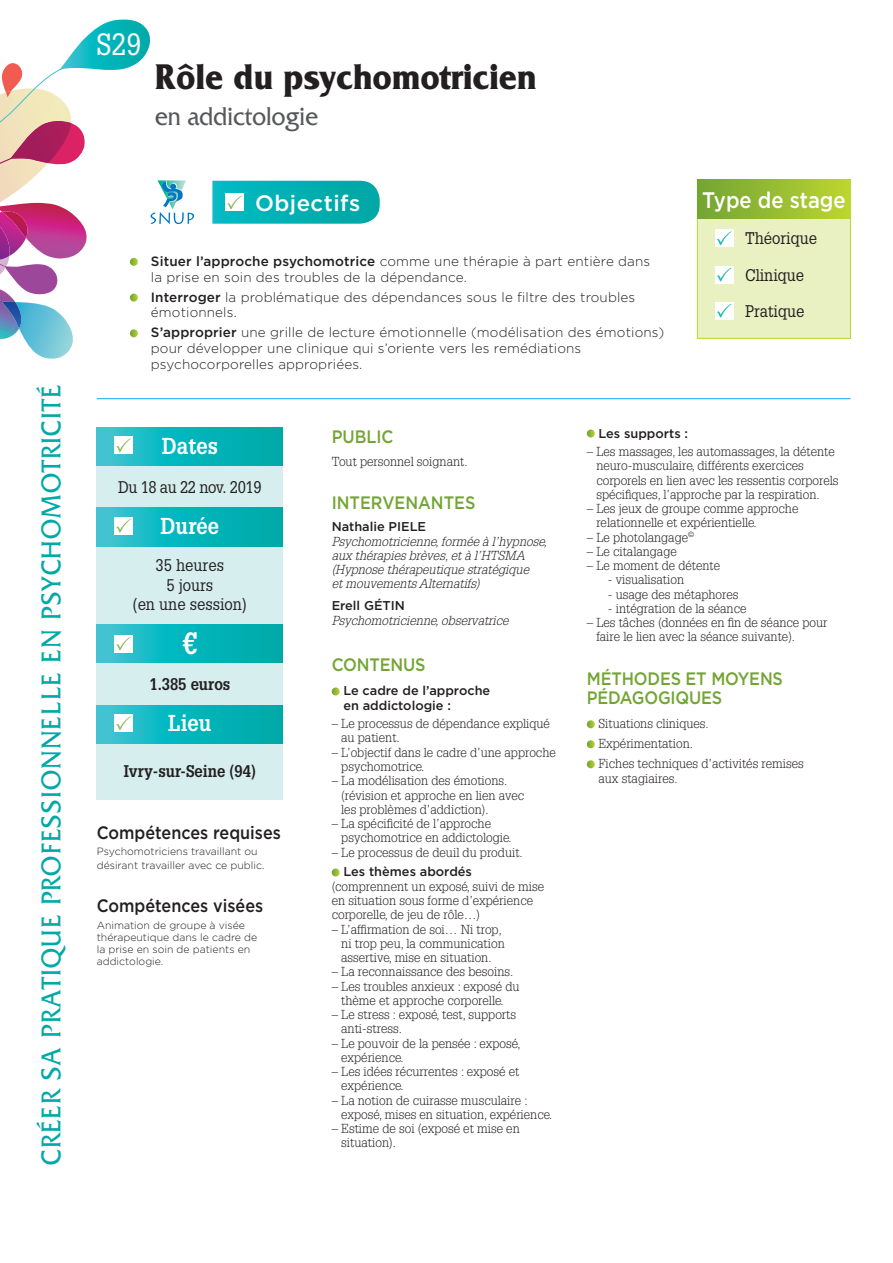
<style>
.page{position:relative;width:893px;height:1263px;background:#fff}
.page>*{position:absolute;margin:0;border:0;box-sizing:border-box;transform-origin:0 0}
.t1{font:700 37.5px "Friz Quadrata Std";color:#231f20;scale:.9 1}
.t2{font:30px "Glypha LT Std";color:#fff;scale:.9 1}
.t3{font:700 30px "Glypha LT Std";color:#fff;scale:.9 1}
.t4{font:28.5px "Friz Quadrata Std";letter-spacing:.05em;color:#00a9a7;scale:.9 1}
.t5{font:27px "Friz Quadrata Std";color:#57585a;scale:.9 1}
.t6{font:700 22.5px "Glypha LT Std";color:#fff;scale:.9 1}
.t7{font:500 22.5px "Gotham";color:#fff;scale:.9 1}
.t8{font:500 22.35px "Gotham";letter-spacing:.02em;color:#fff}
.t9{font:500 18px/19.5px "Gotham";letter-spacing:-.01em;color:#73a532;scale:.9 1}
.t10{font:500 18px "Gotham";color:#231f20;scale:.9 1}
.t11{font:16.5px/19.5px "Glypha LT Std";color:#231f20;text-align:center;scale:.9 1}
.t12{font:700 16.5px "Glypha LT Std";color:#231f20;scale:.9 1}
.t13{font:16.5px "Glypha LT Std";letter-spacing:-.03em;color:#231f20;scale:.9 1}
.t14{font:300 13.5px/15.8px "Gotham";letter-spacing:.01em;color:#231f20}
.t15{font:300 12.75px/14.2px "Glypha LT Std";color:#231f20}
.t16{font:italic 300 12.75px/14.2px "Glypha LT Std";color:#231f20}
.t17{font:500 12.75px/14.2px "Gotham";color:#231f20}
.t18{font:300 10.5px/12px "Gotham";color:#231f20}
.s1{font-weight:500}
</style>
<div class="page">
<hr style="left:97px;top:398px;width:753px;height:1px;background:#00aeef">
<svg style="left:332px;top:687px;width:8px;height:8px"></svg>
<svg style="left:332px;top:868px;width:8px;height:8px"></svg>
<svg style="left:587px;top:429px;width:8px;height:8px"></svg>
<svg style="left:587px;top:720px;width:8px;height:8px"></svg>
<svg style="left:587px;top:740px;width:8px;height:8px"></svg>
<svg style="left:587px;top:760px;width:8px;height:8px"></svg>
<div style="left:97px;top:427px;width:186px;height:372px;background:#d6eeee"></div>
<div style="left:97px;top:427px;width:186px;height:39px;background:#00afb1"></div>
<div style="left:97px;top:508px;width:186px;height:38px;background:#00afb1"></div>
<div style="left:97px;top:624px;width:186px;height:39px;background:#00afb1"></div>
<svg style="left:97px;top:705px;width:186px;height:38px;background:#0db5bb"></svg>
<div style="left:115px;top:714px;width:18px;height:18px;background:#fff"></div>
<svg style="left:116px;top:716px;width:15px;height:14px"></svg>
<div style="left:697px;top:180px;width:154px;height:159px;background:#e9f0c1;border:1px solid #bed630"></div>
<div style="left:697px;top:180px;width:153px;height:38px;background:linear-gradient(to right,#71a434,#bcd531)"></div>
<div style="left:715px;top:229px;width:19px;height:18px;background:#fff"></div>
<svg style="left:717px;top:231px;width:14px;height:14px"></svg>
<div style="left:715px;top:266px;width:19px;height:18px;background:#fff"></div>
<svg style="left:717px;top:268px;width:14px;height:14px"></svg>
<div style="left:715px;top:302px;width:19px;height:18px;background:#fff"></div>
<svg style="left:717px;top:304px;width:14px;height:14px"></svg>
<svg style="left:212px;top:181px;width:168px;height:43px;background:#14b5b7"></svg>
<svg style="left:0;top:20px;width:194px;height:656px"></svg>
<h3 class="t4" style="left:35px;top:1165px;width:868px;rotate:-90deg">CRÉER SA PRATIQUE PROFESSIONNELLE EN PSYCHOMOTRICITÉ</h3>
<h2 class="t2" style="left:97px;top:26px;width:52px">S29</h2>
<h1 class="t1" style="left:155px;top:56px;width:425px">Rôle du psychomotricien</h1>
<h3 class="t5" style="left:155px;top:101px;width:182px">en addictologie</h3>
<h3 class="t8" style="left:255px;top:189px;width:107px">Objectifs</h3>
<p class="t14" style="left:151px;top:253px;width:501px"><span class="s1">Situer l’approche psychomotrice</span> comme une thérapie à part entière dans la prise en soin des troubles de la dépendance.</p>
<p class="t14" style="left:151px;top:289px;width:486px"><span class="s1">Interroger</span> la problématique des dépendances sous le filtre des troubles émotionnels.</p>
<p class="t14" style="left:151px;top:324px;width:515px"><span class="s1">S’approprier</span> une grille de lecture émotionnelle (modélisation des émotions) pour développer une clinique qui s’oriente vers les remédiations psychocorporelles appropriées.</p>
<h3 class="t7" style="left:702px;top:185px;width:161px">Type de stage</h3>
<p class="t11" style="left:745px;top:220px;width:82px;line-height:36.2px;text-align:left">Théorique<br>Clinique<br>Pratique</p>
<h3 class="t6" style="left:162px;top:431px;width:64px">Dates</h3>
<p class="t13" style="left:118px;top:477px;width:161px">Du 18 au 22 nov. 2019</p>
<h3 class="t6" style="left:161px;top:512px;width:67px">Durée</h3>
<p class="t11" style="left:133px;top:555px;width:128px">35 heures<br>5 jours<br>(en une session)</p>
<h2 class="t3" style="left:182px;top:624px;width:18px">€</h2>
<p class="t12" style="left:149px;top:674px;width:91px">1.385 euros</p>
<h3 class="t6" style="left:168px;top:709px;width:49px">Lieu</h3>
<p class="t12" style="left:124px;top:761px;width:148px">Ivry-sur-Seine (94)</p>
<h3 class="t10" style="left:97px;top:820px;width:206px">Compétences requises</h3>
<p class="t18" style="left:97px;top:844px;width:169px;line-height:14.2px">Psychomotriciens travaillant ou désirant travailler avec ce public.</p>
<h3 class="t10" style="left:97px;top:894px;width:186px">Compétences visées</h3>
<p class="t18" style="left:97px;top:918px;width:162px">Animation de groupe à visée thérapeutique dans le cadre de la prise en soin de patients en addictologie.</p>
<h3 class="t9" style="left:332px;top:427px;width:70px">PUBLIC</h3>
<p class="t15" style="left:332px;top:455px;width:137px">Tout personnel soignant.</p>
<h3 class="t9" style="left:332px;top:493px;width:161px">INTERVENANTES</h3>
<p class="t17" style="left:332px;top:520px;width:96px">Nathalie PIELE</p>
<p class="t16" style="left:332px;top:534px;width:217px">Psychomotricienne, formée à l’hypnose, aux thérapies brèves, et à l’HTSMA (Hypnose thérapeutique stratégique<br>et mouvements Alternatifs)</p>
<p class="t17" style="left:332px;top:599px;width:75px">Erell GÉTIN</p>
<p class="t16" style="left:332px;top:613px;width:178px">Psychomotricienne, observatrice</p>
<h3 class="t9" style="left:332px;top:655px;width:106px">CONTENUS</h3>
<p class="t17" style="left:343px;top:684px;width:148px">Le cadre de l’approche en addictologie :</p>
<p class="t15" style="left:341px;top:717px;width:210px;text-indent:-10px">– Le processus de dépendance expliqué au patient.</p>
<p class="t15" style="left:341px;top:745px;width:216px;text-indent:-10px">– L’objectif dans le cadre d’une approche psychomotrice.</p>
<p class="t15" style="left:341px;top:774px;width:185px;text-indent:-10px">– La modélisation des émotions. (révision et approche en lien avec les problèmes d’addiction).</p>
<p class="t15" style="left:341px;top:817px;width:172px;text-indent:-10px">– La spécificité de l’approche psychomotrice en addictologie.</p>
<p class="t15" style="left:332px;top:845px;width:193px">– Le processus de deuil du produit.</p>
<p class="t17" style="left:343px;top:865px;width:130px">Les thèmes abordés</p>
<p class="t15" style="left:332px;top:879px;width:214px">(comprennent un exposé, suivi de mise en situation sous forme d’expérience corporelle, de jeu de rôle…)</p>
<p class="t15" style="left:341px;top:922px;width:165px;text-indent:-10px">– L’affirmation de soi… Ni trop, ni trop peu, la communication assertive, mise en situation.</p>
<p class="t15" style="left:332px;top:965px;width:183px">– La reconnaissance des besoins.</p>
<p class="t15" style="left:332px;top:979px;width:189px;text-align:center">– Les troubles anxieux : exposé du thème et approche corporelle.</p>
<p class="t15" style="left:341px;top:1008px;width:176px;text-indent:-10px">– Le stress : exposé, test, supports anti-stress.</p>
<p class="t15" style="left:341px;top:1036px;width:181px;text-indent:-10px">– Le pouvoir de la pensée : exposé, expérience.</p>
<p class="t15" style="left:341px;top:1065px;width:180px;text-indent:-10px">– Les idées récurrentes : exposé et expérience.</p>
<p class="t15" style="left:341px;top:1093px;width:213px;text-indent:-10px">– La notion de cuirasse musculaire : exposé, mises en situation, expérience.</p>
<p class="t15" style="left:341px;top:1122px;width:180px;text-indent:-10px">– Estime de soi (exposé et mise en situation).</p>
<p class="t17" style="left:598px;top:426px;width:91px">Les supports :</p>
<p class="t15" style="left:596px;top:445px;width:244px;text-indent:-10px">– Les massages, les automassages, la détente neuro-musculaire, différents exercices corporels en lien avec les ressentis corporels spécifiques, l’approche par la respiration.</p>
<p class="t15" style="left:596px;top:502px;width:204px;text-indent:-10px">– Les jeux de groupe comme approche relationnelle et expérientielle.</p>
<p class="t15" style="left:587px;top:530px;width:109px">– Le photolangage<sup>©</sup></p>
<p class="t15" style="left:587px;top:544px;width:91px">– Le citalangage</p>
<p class="t15" style="left:587px;top:559px;width:135px">– Le moment de détente</p>
<p class="t15" style="left:608px;top:573px;width:78px">- visualisation</p>
<p class="t15" style="left:608px;top:587px;width:132px">- usage des métaphores</p>
<p class="t15" style="left:608px;top:601px;width:140px">- intégration de la séance</p>
<p class="t15" style="left:596px;top:616px;width:233px;text-indent:-10px">– Les tâches (données en fin de séance pour faire le lien avec la séance suivante).</p>
<h3 class="t9" style="left:587px;top:668px;width:219px">MÉTHODES ET MOYENS<br>PÉDAGOGIQUES</h3>
<p class="t15" style="left:598px;top:714px;width:207px;line-height:20px">Situations cliniques.<br>Expérimentation.<br>Fiches techniques d’activités remises</p>
<p class="t15" style="left:598px;top:771px;width:81px">aux stagiaires.</p>
</div>
